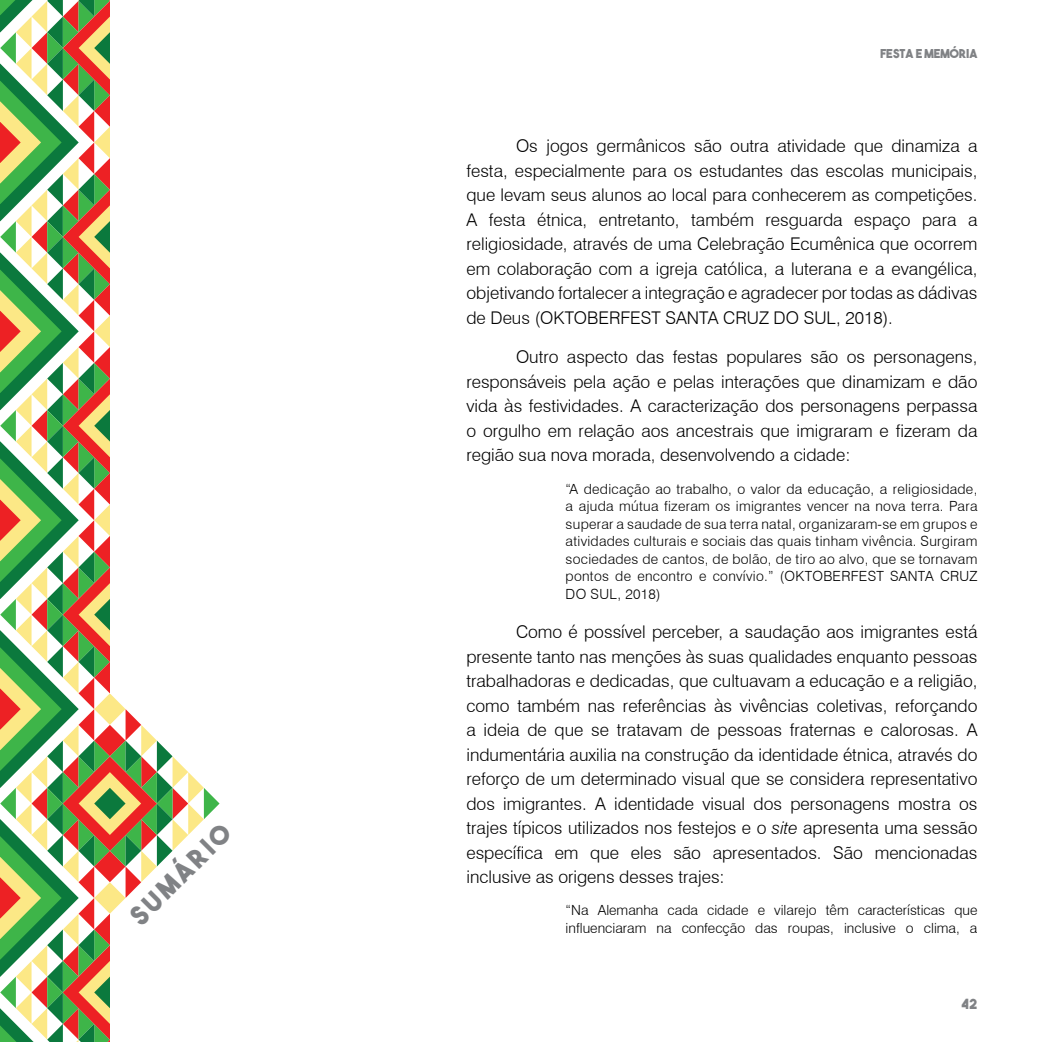
<style>
.page{position:relative;width:1042px;height:1042px;background:#fff}
.page>*{position:absolute;margin:0;border:0;box-sizing:border-box;transform-origin:0 0}
.t1{font:26.25px "The Bold Font";color:#808285}
.t2{font:300 17.5px/24.5px "Swiss 721 BT";color:#000;text-align:justify}
.t3{font:300 14px/17.5px "Swiss 721 BT";color:#000;text-align:justify}
.t4{font:14px "The Bold Font";color:#808285}
.t5{font:12.25px "The Bold Font";color:#808285}
.s1{font-style:italic}
</style>
<div class="page">
<svg style="left:0;top:0;width:220px;height:1042px"></svg>
<h1 class="t1" style="left:123px;top:908px;width:131px;rotate:-45deg">SUMÁRIO</h1>
<p class="t5" style="left:880px;top:46px;width:99px">FESTA E MEMÓRIA</p>
<p class="t2" style="left:466px;top:134px;width:512px;text-indent:50px">Os jogos germânicos são outra atividade que dinamiza a festa, especialmente para os estudantes das escolas municipais, que levam seus alunos ao local para conhecerem as competições.<br>A festa étnica, entretanto, também resguarda espaço para a religiosidade, através de uma Celebração Ecumênica que ocorrem em colaboração com a igreja católica, a luterana e a evangélica, objetivando fortalecer a integração e agradecer por todas as dádivas de Deus (OKTOBERFEST SANTA CRUZ DO SUL, 2018).</p>
<p class="t2" style="left:466px;top:344px;width:512px;text-indent:50px">Outro aspecto das festas populares são os personagens, responsáveis pela ação e pelas interações que dinamizam e dão vida às festividades. A caracterização dos personagens perpassa o orgulho em relação aos ancestrais que imigraram e fizeram da região sua nova morada, desenvolvendo a cidade:</p>
<p class="t3" style="left:566px;top:480px;width:413px">“A dedicação ao trabalho, o valor da educação, a religiosidade, a ajuda mútua fizeram os imigrantes vencer na nova terra. Para superar a saudade de sua terra natal, organizaram-se em grupos e atividades culturais e sociais das quais tinham vivência. Surgiram sociedades de cantos, de bolão, de tiro ao alvo, que se tornavam pontos de encontro e convívio.” (OKTOBERFEST SANTA CRUZ DO SUL, 2018)</p>
<p class="t2" style="left:466px;top:619px;width:512px;text-indent:50px">Como é possível perceber, a saudação aos imigrantes está presente tanto nas menções às suas qualidades enquanto pessoas trabalhadoras e dedicadas, que cultuavam a educação e a religião, como também nas referências às vivências coletivas, reforçando a ideia de que se tratavam de pessoas fraternas e calorosas. A indumentária auxilia na construção da identidade étnica, através do reforço de um determinado visual que se considera representativo dos imigrantes. A identidade visual dos personagens mostra os trajes típicos utilizados nos festejos e o <span class="s1">site</span> apresenta uma sessão específica em que eles são apresentados. São mencionadas inclusive as origens desses trajes:</p>
<p class="t3" style="left:566px;top:901px;width:413px">“Na Alemanha cada cidade e vilarejo têm características que influenciaram na confecção das roupas, inclusive o clima, a</p>
<p class="t4" style="left:961px;top:995px;width:18px">42</p>
</div>
